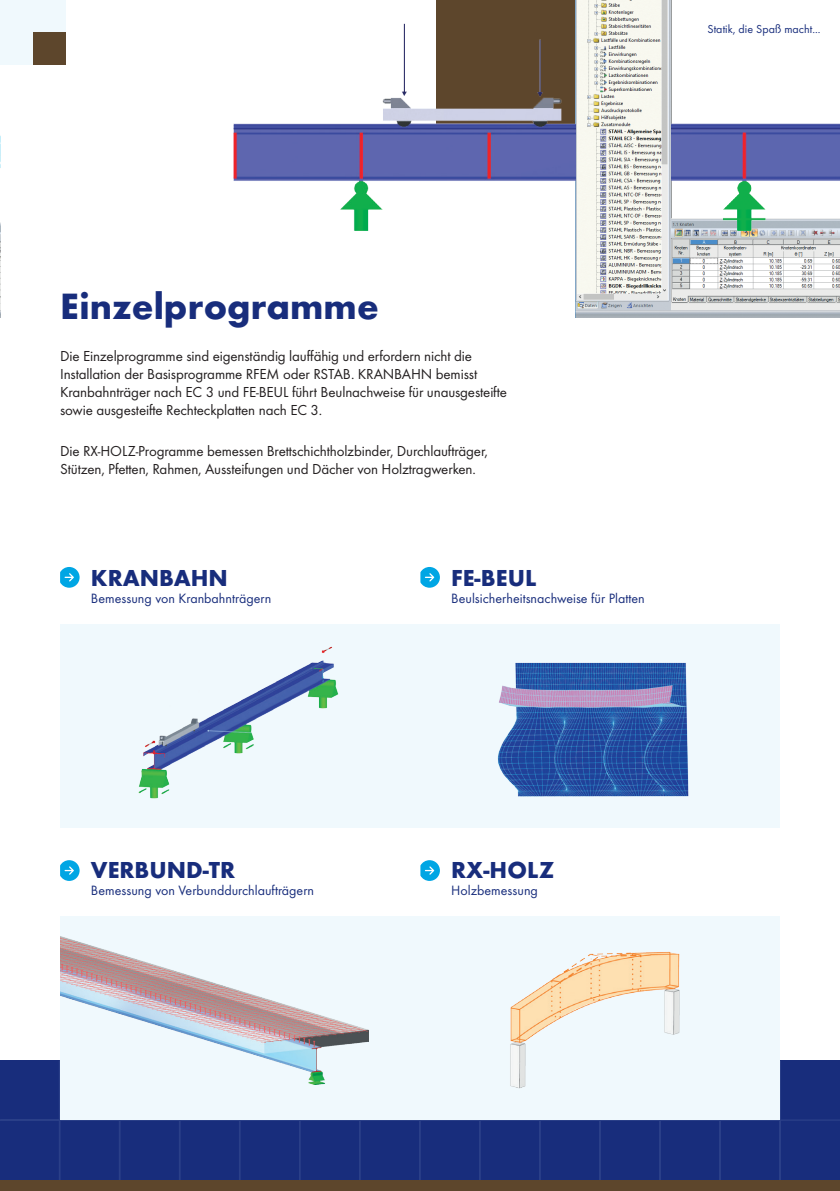
<style>
.page{position:relative;width:840px;height:1191px;background:#fff}
.page>*{position:absolute;margin:0;border:0;box-sizing:border-box;transform-origin:0 0}
.t1{font:700 38px "Function Pro";color:#182d7c}
.t2{font:700 24px "Function Pro";color:#182d7c}
.t3{font:15px/18px "Function Pro";letter-spacing:-.01em;color:#231f20}
.t4{font:14px "Function Pro";color:#182d7c}
.t5{font:12px "Function Pro";color:#182d7c}
</style>
<div class="page">
<img style="left:0;top:31px;width:1px;height:286px">
<img style="left:575px;top:0;width:264px;height:317px">
<div style="left:2px;top:1059px;width:837px;height:121px;background:#182d7c"></div>
<svg style="left:0;top:1060px;width:2px;height:120px"></svg>
<div style="left:0;top:1180px;width:839px;height:11px;background:#5d462c"></div>
<div style="left:0;top:0;width:33px;height:31px;background:#f0f9fd"></div>
<div style="left:0;top:32px;width:33px;height:33px;background:#f0f9fd"></div>
<div style="left:34px;top:0;width:32px;height:31px;background:#f0f9fd"></div>
<div style="left:34px;top:32px;width:32px;height:33px;background:#5d462c"></div>
<div style="left:60px;top:916px;width:359px;height:203px;background:#f0f9fd"></div>
<div style="left:420px;top:916px;width:359px;height:203px;background:#f0f9fd"></div>
<div style="left:60px;top:624px;width:359px;height:203px;background:#f0f9fd"></div>
<div style="left:420px;top:624px;width:359px;height:203px;background:#f0f9fd"></div>
<svg style="left:60px;top:567px;width:20px;height:21px"></svg>
<svg style="left:420px;top:567px;width:19px;height:21px"></svg>
<svg style="left:60px;top:860px;width:20px;height:21px"></svg>
<svg style="left:420px;top:860px;width:19px;height:21px"></svg>
<img style="left:233px;top:0;width:342px;height:231px">
<img style="left:497px;top:662px;width:192px;height:135px">
<img style="left:510px;top:951px;width:170px;height:138px">
<img style="left:0;top:122px;width:1px;height:55px">
<img style="left:671px;top:67px;width:168px;height:190px">
<img style="left:138px;top:646px;width:201px;height:153px">
<img style="left:60px;top:936px;width:308px;height:148px">
<p class="t5" style="left:707px;top:22px;width:115px">Statik, die Spaß macht...</p>
<p class="t1" style="left:60px;top:283px;width:320px">Einzelprogramme</p>
<p class="t3" style="left:60px;top:347px;width:448px">Die Einzelprogramme sind eigenständig lauffähig und erfordern nicht die Installation der Basisprogramme RFEM oder RSTAB. KRANBAHN bemisst Kranbahnträger nach EC 3 und FE-BEUL führt Beulnachweise für unausgesteifte sowie ausgesteifte Rechteckplatten nach EC 3.</p>
<p class="t3" style="left:60px;top:442px;width:429px">Die RX-HOLZ-Programme bemessen Brettschichtholzbinder, Durchlaufträger,<br>Stützen, Pfetten, Rahmen, Aussteifungen und Dächer von Holztragwerken.</p>
<p class="t2" style="left:91px;top:563px;width:138px">KRANBAHN</p>
<p class="t4" style="left:91px;top:590px;width:182px">Bemessung von Kranbahnträgern</p>
<p class="t2" style="left:451px;top:563px;width:87px">FE-BEUL</p>
<p class="t4" style="left:451px;top:590px;width:195px">Beulsicherheitsnachweise für Platten</p>
<p class="t2" style="left:91px;top:855px;width:146px">VERBUND-TR</p>
<p class="t4" style="left:91px;top:882px;width:225px">Bemessung von Verbunddurchlaufträgern</p>
<p class="t2" style="left:451px;top:855px;width:104px">RX-HOLZ</p>
<p class="t4" style="left:451px;top:882px;width:88px">Holzbemessung</p>
</div>
